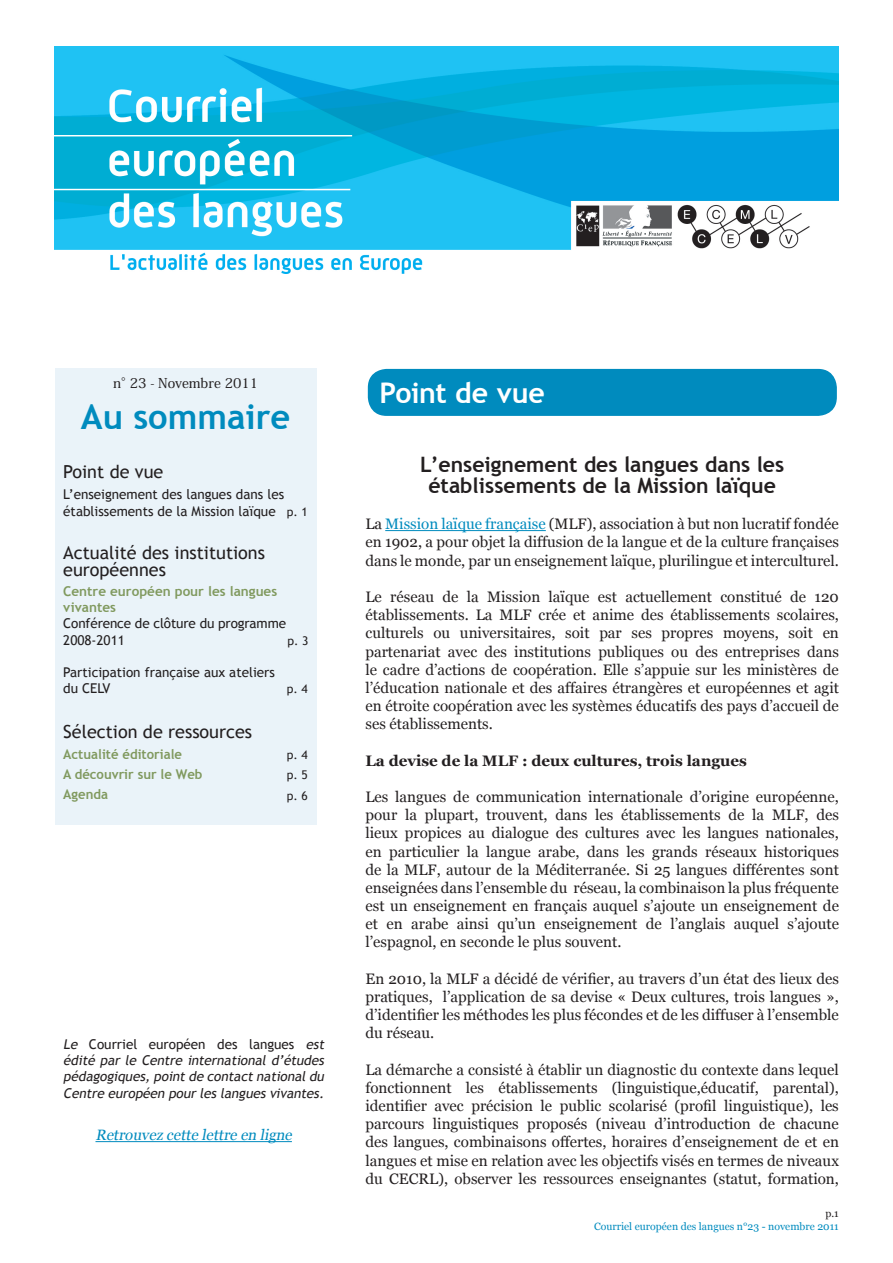
<style>
.page{position:relative;width:893px;height:1263px;background:#fff}
.page>*{position:absolute;margin:0;border:0;box-sizing:border-box;transform-origin:0 0}
.t1{font:700 34.5px "Trebuchet MS";color:#008bbe}
.t2{font:700 28.5px "Trebuchet MS";letter-spacing:-.015em;color:#fff}
.t3{font:700 21.15px/21.1px "Trebuchet MS";color:#231f20;text-align:center}
.t4{font:18px/16.5px "Trebuchet MS";color:#231f20}
.t5{font:15.15px/18.1px "Georgia";color:#231f20;text-align:justify}
.t6{font:700 15.15px "Georgia";color:#231f20}
.t7{font:italic 15px "Georgia";color:#008bbe}
.t8{font:italic 13.5px/16.2px "Trebuchet MS";color:#231f20;text-align:justify}
.t9{font:13.5px/16.2px "Trebuchet MS";color:#231f20}
.t10{font:700 13.5px/20.4px "Trebuchet MS";color:#80995e}
.t11{font:500 13.5px "Koz Min Pro";color:#231f20}
.t12{font:12px/19.6px "Trebuchet MS";color:#231f20}
.t13{font:10.5px "Georgia";color:#008bbe}
.t14{font:10.5px "Georgia";color:#231f20}
.s1{font-style:normal}
.s2{color:#008bbe}
</style>
<div class="page">
<div style="left:55px;top:369px;width:261px;height:456px;background:#eaf3f9"></div>
<hr style="left:95px;top:1141px;width:197px;height:1px;background:#008bbe">
<img style="left:54px;top:47px;width:785px;height:226px">
<div style="left:369px;top:370px;width:467px;height:45px;background:#008bbe;border-radius:18px"></div>
<div style="left:368px;top:369px;width:469px;height:47px;border:2px solid #008bbe;border-radius:18px"></div>
<hr style="left:385px;top:530px;width:161px;height:1px;background:#008bbe">
<p class="t11" style="left:113px;top:373px;width:146px">n°23 - Novembre 2011</p>
<h1 class="t1" style="left:81px;top:395px;width:211px">Au sommaire</h1>
<p class="t4" style="left:63px;top:464px;width:102px">Point de vue</p>
<p class="t9" style="left:63px;top:486px;width:222px">L’enseignement des langues dans les établissements de la Mission laïque</p>
<p class="t4" style="left:63px;top:545px;width:203px">Actualité des institutions européennes</p>
<p class="t10" style="left:63px;top:583px;width:215px;line-height:16.2px">Centre européen pour les langues vivantes</p>
<p class="t9" style="left:63px;top:616px;width:224px">Conférence de clôture du programme<br>2008-2011</p>
<p class="t9" style="left:63px;top:664px;width:213px">Participation française aux ateliers du CELV</p>
<p class="t4" style="left:63px;top:724px;width:190px">Sélection de ressources</p>
<p class="t10" style="left:63px;top:743px;width:141px">Actualité éditoriale<br>A découvrir sur le Web<br>Agenda</p>
<p class="t12" style="left:287px;top:502px;width:22px">p. 1</p>
<p class="t12" style="left:287px;top:631px;width:22px">p. 3</p>
<p class="t12" style="left:287px;top:679px;width:22px">p. 4</p>
<p class="t12" style="left:287px;top:745px;width:22px">p. 4 p. 5</p>
<p class="t12" style="left:287px;top:786px;width:22px">p. 6</p>
<p class="t8" style="left:63px;top:1036px;width:265px">Le <span class="s1">Courriel européen des langues</span> est édité par le Centre international d’études pédagogiques,point de contact nationaldu Centre européen pour les langues vivantes.</p>
<p class="t7" style="left:95px;top:1126px;width:201px">Retrouvez cette lettre en ligne</p>
<h2 class="t2" style="left:379px;top:375px;width:167px">Point de vue</h2>
<h3 class="t3" style="left:420px;top:454px;width:366px">L’enseignement des langues dans les établissements de la Mission laïque</h3>
<p class="t5" style="left:365px;top:515px;width:475px">La <span class="s2">Mission laïque française</span> (MLF), association à but non lucratif fondée en 1902, a pour objet la diffusion de la langue et de la culture françaises dans le monde, par un enseignement laïque, plurilingue et interculturel.</p>
<p class="t5" style="left:365px;top:588px;width:475px">Le réseau de la Mission laïque est actuellement constitué de 120 établissements. La MLF crée et anime des établissements scolaires, culturels ou universitaires, soit par ses propres moyens, soit en partenariat avec des institutions publiques ou des entreprises dans le cadre d’actions de coopération. Elle s’appuie sur les ministères de l’éducation nationale et des affaires étrangères et européennes et agit en étroite coopération avec les systèmes éducatifs des pays d’accueil de ses établissements.</p>
<p class="t6" style="left:365px;top:752px;width:383px">La devise de la MLF : deux cultures, trois langues</p>
<p class="t5" style="left:365px;top:788px;width:475px">Les langues de communication internationale d’origine européenne, pour la plupart, trouvent, dans les établissements de la MLF, des lieux propices au dialogue des cultures avec les langues nationales, en particulier la langue arabe, dans les grands réseaux historiques de la MLF, autour de la Méditerranée. Si 25 langues différentes sont enseignées dans l’ensemble du réseau, la combinaison la plus fréquente est un enseignement en français auquel s’ajoute un enseignement de et en arabe ainsi qu’un enseignement de l’anglais auquel s’ajoute l’espagnol, en seconde le plus souvent.</p>
<p class="t5" style="left:365px;top:969px;width:475px">En 2010, la MLF a décidé de vérifier, au travers d’un état des lieux des pratiques, l’application de sa devise « Deux cultures, trois langues », d’identifier les méthodes les plus fécondes et de les diffuser à l’ensemble du réseau.</p>
<p class="t5" style="left:365px;top:1060px;width:475px">La démarche a consisté à établir un diagnostic du contexte dans lequel fonctionnent les établissements (linguistique,éducatif, parental), identifier avec précision le public scolarisé (profil linguistique), les parcours linguistiques proposés (niveau d’introduction de chacune des langues, combinaisons offertes, horaires d’enseignement de et en langues et mise en relation avec les objectifs visés en termes de niveaux du CECRL), observer les ressources enseignantes (statut, formation,</p>
<p class="t14" style="left:825px;top:1207px;width:15px">p.1</p>
<p class="t13" style="left:594px;top:1220px;width:246px">Courriel européen des langues n°23 - novembre 2011</p>
</div>
